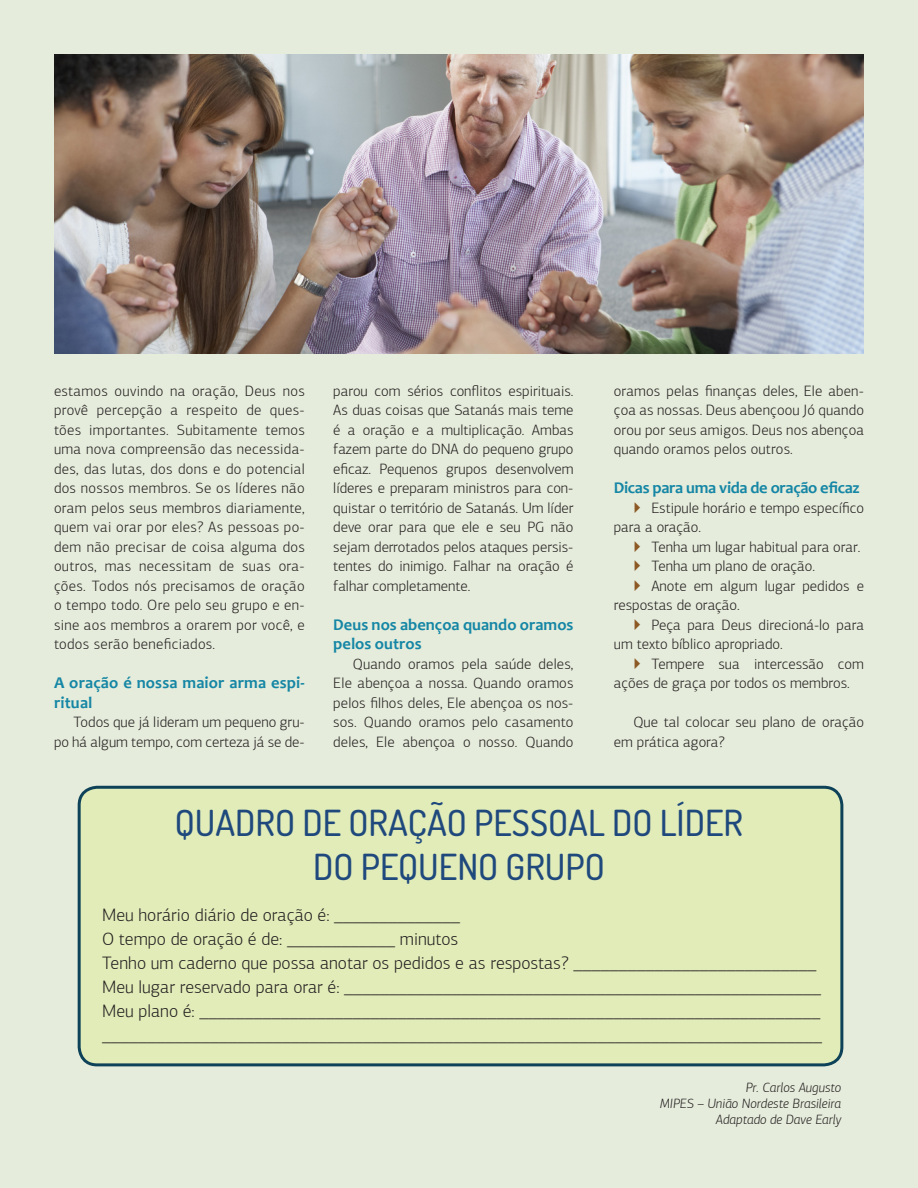
<style>
.page{position:relative;width:918px;height:1188px;background:#e5ecdb}
.page>*{position:absolute;margin:0;border:0;box-sizing:border-box;transform-origin:0 0}
.t1{font:500 36px "Dosis";color:#1f497d}
.t2{font:300 18px "PF Agora Sans Pro";color:#231f20}
.t3{font:700 16.5px/19.5px "Candara";color:#1586a5}
.t4{font:700 16.5px "Candara";letter-spacing:-.02em;color:#1586a5}
.t5{font:300 15px/19.5px "PF Agora Sans Pro";color:#231f20}
.t6{font:italic 300 13.5px "PF Agora Sans Pro";color:#231f20}
</style>
<div class="page">
<img style="left:54px;top:54px;width:809px;height:299px">
<div style="left:79px;top:787px;width:763px;height:278px;background:#e2ecb8;border-radius:18px"></div>
<div style="left:78px;top:786px;width:765px;height:280px;border:3px solid #0e4259;border-radius:18px"></div>
<p class="t5" style="left:54px;top:381px;width:252px;text-align:justify">estamos ouvindo na oração, Deus nos provê percepção a respeito de ques&shy;tões importantes. Subitamente temos uma nova compreensão das necessida&shy;des, das lutas, dos dons e do potencial dos nossos membros. Se os líderes não oram pelos seus membros diariamente, quem vai orar por eles? As pessoas po&shy;dem não precisar de coisa alguma dos outros, mas necessitam de suas ora&shy;ções. Todos nós precisamos de oração o tempo todo. Ore pelo seu grupo e en&shy;sine aos membros a orarem por você, e todos serão beneficiados.</p>
<p class="t3" style="left:54px;top:673px;width:252px">A oração é nossa maior arma espi&shy;ritual</p>
<p class="t5" style="left:54px;top:713px;width:252px;text-align:right">Todos que já lideram um pequeno gru-<br>po há algum tempo, com certeza já se de-</p>
<p class="t5" style="left:333px;top:381px;width:242px;text-align:justify">parou com sérios conflitos espirituais.<br>As duas coisas que Satanás mais teme é a oração e a multiplicação. Ambas fazem parte do DNA do pequeno grupo eficaz. Pequenos grupos desenvolvem líderes e preparam ministros para con&shy;quistar o território de Satanás. Um líder deve orar para que ele e seu PG não sejam derrotados pelos ataques persis&shy;tentes do inimigo. Falhar na oração é falhar completamente.</p>
<p class="t3" style="left:333px;top:615px;width:242px">Deus nos abençoa quando oramos pelos outros</p>
<p class="t5" style="left:333px;top:654px;width:242px;text-align:justify;text-indent:20px">Quando oramos pela saúde deles, Ele abençoa a nossa. Quando oramos pelos filhos deles, Ele abençoa os nos&shy;sos. Quando oramos pelo casamento deles, Ele abençoa o nosso. Quando</p>
<p class="t5" style="left:614px;top:381px;width:252px;text-align:justify">oramos pelas finanças deles, Ele aben&shy;çoa as nossas. Deus abençoou Jó quando orou por seus amigos. Deus nos abençoa quando oramos pelos outros.</p>
<p class="t4" style="left:614px;top:478px;width:247px">Dicas para uma vida de oração eficaz</p>
<p class="t5" style="left:614px;top:498px;width:252px;text-indent:37px">Estipule horário e tempo específico para a oração.</p>
<p class="t5" style="left:651px;top:537px;width:211px">Tenha um lugar habitual para orar.</p>
<p class="t5" style="left:651px;top:557px;width:165px">Tenha um plano de oração.</p>
<p class="t5" style="left:614px;top:576px;width:252px;text-indent:37px">Anote em algum lugar pedidos e respostas de oração.</p>
<p class="t5" style="left:614px;top:615px;width:252px;text-indent:37px">Peça para Deus direcioná-lo para um texto bíblico apropriado.</p>
<p class="t5" style="left:614px;top:654px;width:252px;text-indent:37px">Tempere sua intercessão com ações de graça por todos os membros.</p>
<p class="t5" style="left:614px;top:713px;width:252px;text-indent:20px">Que tal colocar seu plano de oração em prática agora?</p>
<p class="t1" style="left:175px;top:800px;width:570px">QUADRO DE ORAÇÃO PESSOAL DO LÍDER</p>
<p class="t1" style="left:313px;top:843px;width:293px">DO PEQUENO GRUPO</p>
<p class="t2" style="left:102px;top:904px;width:360px">Meu horário diário de oração é: ______________</p>
<p class="t2" style="left:102px;top:928px;width:358px">O tempo de oração é de: ____________ minutos</p>
<p class="t2" style="left:102px;top:952px;width:716px">Tenho um caderno que possa anotar os pedidos e as respostas? ___________________________</p>
<p class="t2" style="left:102px;top:976px;width:721px">Meu lugar reservado para orar é: _____________________________________________________</p>
<p class="t2" style="left:102px;top:1000px;width:720px">Meu plano é: _____________________________________________________________________</p>
<p class="t2" style="left:102px;top:1024px;width:721px">________________________________________________________________________________</p>
<p class="t6" style="left:746px;top:1080px;width:97px">Pr. Carlos Augusto</p>
<p class="t6" style="left:660px;top:1096px;width:183px">MIPES – União Nordeste Brasileira</p>
<p class="t6" style="left:716px;top:1112px;width:127px">Adaptado de Dave Early</p>
</div>
